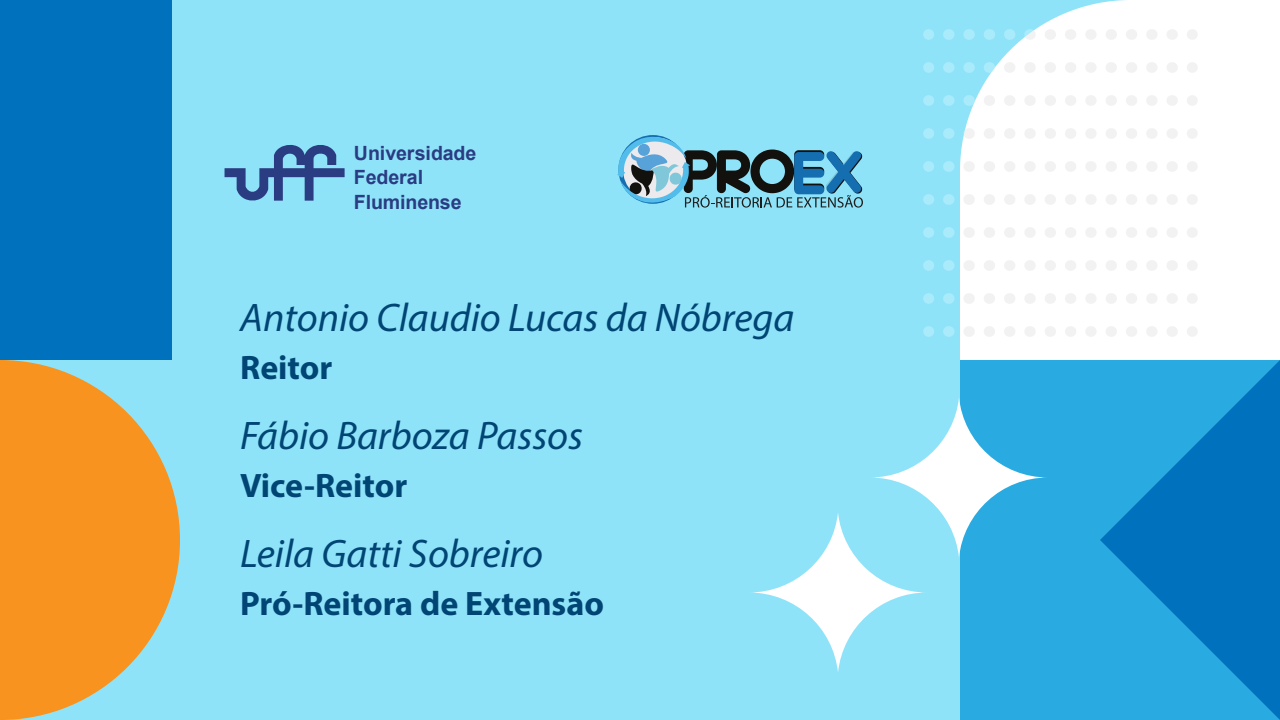
<style>
.page{position:relative;width:1280px;height:720px;background:#8fe3f9}
.page>*{position:absolute;margin:0;border:0;box-sizing:border-box;transform-origin:0 0}
.t1{font:italic 40px "Myriad Pro";color:#004574}
.t2{font:700 34px "Myriad Pro";color:#004574}
.t3{font:700 19.6px/24.3px "Arial";letter-spacing:-.005em;color:#2a3c82}
</style>
<div class="page">
<div style="left:960px;top:360px;width:320px;height:360px;background:#29abe2"></div>
<div style="left:960px;top:0;width:320px;height:360px;background:#fff"></div>
<div style="left:0;top:0;width:172px;height:360px;background:#0071bc"></div>
<svg style="left:1px;top:360px;width:179px;height:360px;fill:#f7931e"></svg>
<svg style="left:0;top:360px;width:1px;height:360px"></svg>
<svg style="left:1100px;top:360px;width:180px;height:360px"></svg>
<svg style="left:749px;top:512px;width:178px;height:161px"></svg>
<svg style="left:870px;top:397px;width:178px;height:161px"></svg>
<svg style="left:948px;top:29px;width:234px;height:11px"></svg>
<svg style="left:948px;top:62px;width:234px;height:11px;background:#e6f5f9"></svg>
<svg style="left:948px;top:95px;width:234px;height:11px;background:#eef7f9"></svg>
<svg style="left:948px;top:128px;width:234px;height:11px;background:#f2f7f9"></svg>
<svg style="left:948px;top:161px;width:234px;height:11px;background:#f4f8f9"></svg>
<svg style="left:948px;top:194px;width:234px;height:11px;background:#f4f8f9"></svg>
<svg style="left:948px;top:227px;width:234px;height:11px;background:#f4f8f9"></svg>
<svg style="left:948px;top:260px;width:234px;height:11px;background:#f4f8f9"></svg>
<svg style="left:948px;top:293px;width:234px;height:11px;background:#f4f8f9"></svg>
<svg style="left:948px;top:326px;width:234px;height:11px;background:#f4f8f9"></svg>
<svg style="left:225px;top:144px;width:120px;height:57px"></svg>
<svg style="left:617px;top:135px;width:246px;height:73px"></svg>
<p class="t3" style="left:354px;top:141px;width:124px">Universidade<br>Federal<br>Fluminense</p>
<p class="t1" style="left:240px;top:293px;width:556px">Antonio Claudio Lucas da Nóbrega</p>
<p class="t2" style="left:240px;top:345px;width:94px">Reitor</p>
<p class="t1" style="left:240px;top:411px;width:344px">Fábio Barboza Passos</p>
<p class="t2" style="left:240px;top:463px;width:169px">Vice-Reitor</p>
<p class="t1" style="left:240px;top:529px;width:304px">Leila Gatti Sobreiro</p>
<p class="t2" style="left:240px;top:581px;width:365px">Pró-Reitora de Extensão</p>
</div>
